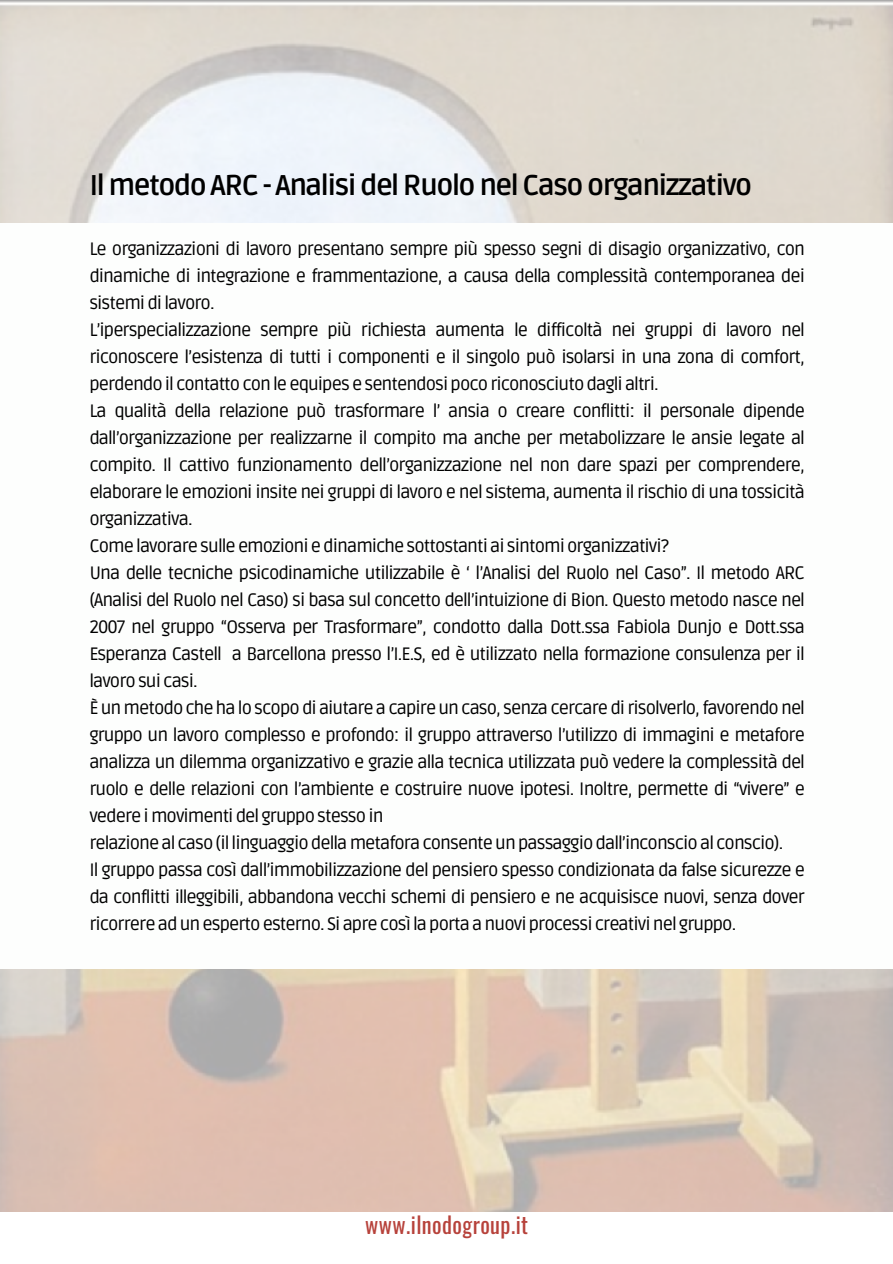
<style>
.page{position:relative;width:893px;height:1264px;background:#fff}
.page>*{position:absolute;margin:0;border:0;box-sizing:border-box;transform-origin:0 0}
.t1{font:700 28.5px "Ruda";letter-spacing:-.055em;color:#000}
.t2{font:22.35px "Oswald";letter-spacing:.02em;color:#b7423b}
.t3{font:18px/27px "Ruda";letter-spacing:-.055em;color:#000;text-align:justify}
</style>
<div class="page">
<p class="t1" style="left:89px;top:169px;width:664px">Il metodo ARC - Analisi del Ruolo nel Caso organizzativo</p>
<p class="t3" style="left:89px;top:235px;width:717px">Le organizzazioni di lavoro presentano sempre più spesso segni di disagio organizzativo, con dinamiche di integrazione e frammentazione, a causa della complessità contemporanea dei sistemi di lavoro.</p>
<p class="t3" style="left:89px;top:316px;width:717px">L’iperspecializzazione sempre più richiesta aumenta le difficoltà nei gruppi di lavoro nel riconoscere l’esistenza di tutti i componenti e il singolo può isolarsi in una zona di comfort, perdendo il contatto con le equipes e sentendosi poco riconosciuto dagli altri.</p>
<p class="t3" style="left:89px;top:397px;width:717px">La qualità della relazione può trasformare l’ ansia o creare conflitti: il personale dipende dall’organizzazione per realizzarne il compito ma anche per metabolizzare le ansie legate al compito. Il cattivo funzionamento dell’organizzazione nel non dare spazi per comprendere, elaborare le emozioni insite nei gruppi di lavoro e nel sistema, aumenta il rischio di una tossicità organizzativa.</p>
<p class="t3" style="left:89px;top:532px;width:581px">Come lavorare sulle emozioni e dinamiche sottostanti ai sintomi organizzativi?</p>
<p class="t3" style="left:89px;top:559px;width:717px">Una delle tecniche psicodinamiche utilizzabile è ‘ l’Analisi del Ruolo nel Caso”. Il metodo ARC (Analisi del Ruolo nel Caso) si basa sul concetto dell’intuizione di Bion. Questo metodo nasce nel 2007 nel gruppo “Osserva per Trasformare”, condotto dalla Dott.ssa Fabiola Dunjo e Dott.ssa Esperanza Castell a Barcellona presso l’I.E.S, ed è utilizzato nella formazione consulenza per il lavoro sui casi.</p>
<p class="t3" style="left:89px;top:694px;width:717px">È un metodo che ha lo scopo di aiutare a capire un caso, senza cercare di risolverlo, favorendo nel gruppo un lavoro complesso e profondo: il gruppo attraverso l’utilizzo di immagini e metafore analizza un dilemma organizzativo e grazie alla tecnica utilizzata può vedere la complessità del ruolo e delle relazioni con l’ambiente e costruire nuove ipotesi. Inoltre, permette di “vivere” e vedere i movimenti del gruppo stesso in</p>
<p class="t3" style="left:89px;top:829px;width:695px">relazione al caso (il linguaggio della metafora consente un passaggio dall’inconscio al conscio).</p>
<p class="t3" style="left:89px;top:856px;width:717px">Il gruppo passa così dall’immobilizzazione del pensiero spesso condizionata da false sicurezze e da conflitti illeggibili, abbandona vecchi schemi di pensiero e ne acquisisce nuovi, senza dover ricorrere ad un esperto esterno. Si apre così la porta a nuovi processi creativi nel gruppo.</p>
<p class="t2" style="left:365px;top:1207px;width:164px">www.ilnodogroup.it</p>
</div>
